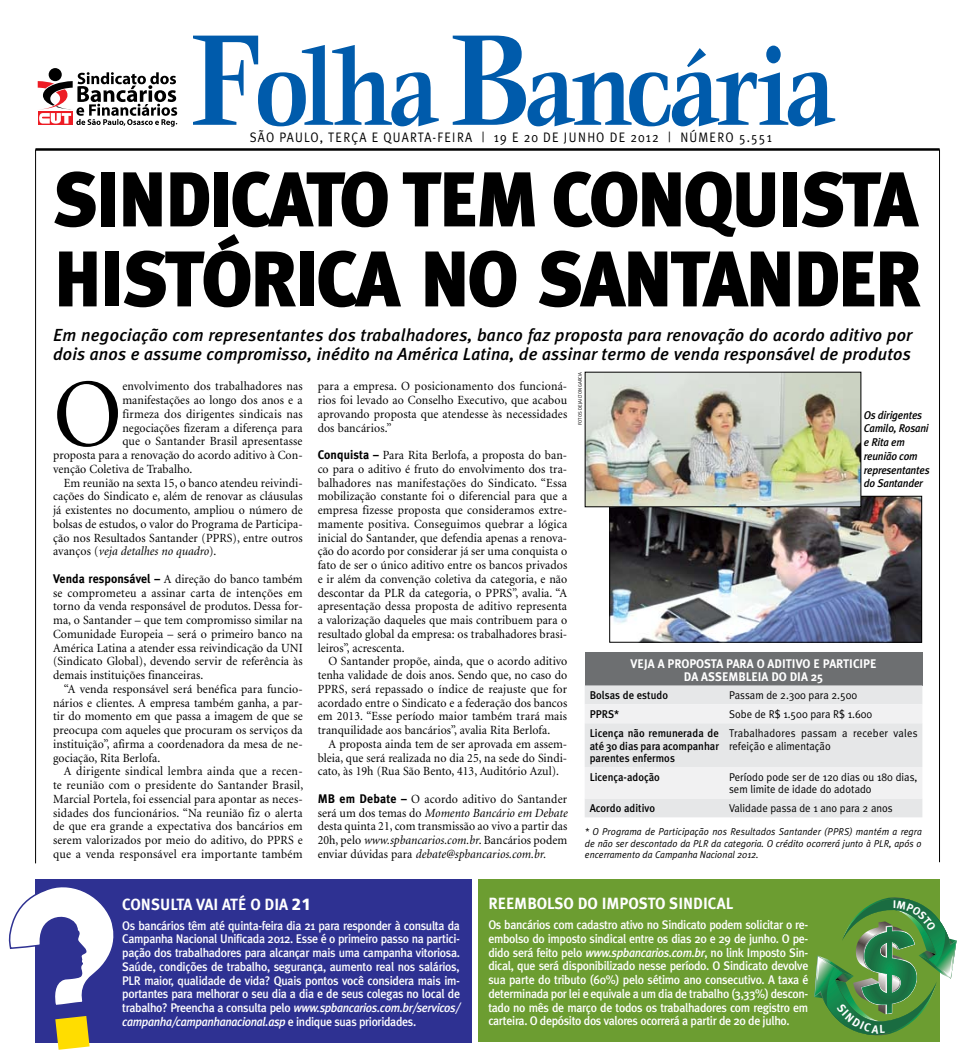
<style>
.page{position:relative;width:975px;height:1063px;background:#fff}
.page>*{position:absolute;margin:0;border:0;box-sizing:border-box;transform-origin:0 0}
.t1{font:700 142.5px "Veljovic";color:#005bab;scale:.81 1}
.t2{font:700 112.5px "Veljovic";letter-spacing:-.035em;color:#005bab;scale:.81 1}
.t3{font:97.12px "Minion";color:#000;scale:.95 1}
.t4{font:900 78.75px "Meta Plus";letter-spacing:-.04em;color:#000;scale:.95 1}
.t5{font:900 77.5px "Meta Plus";letter-spacing:-.04em;color:#000;scale:.95 1}
.t6{font:italic 500 17.5px/18.8px "Meta Plus";letter-spacing:.005em;color:#000}
.t7{font:700 16.25px "Meta Plus";color:#fff;scale:.95 1}
.t8{font:13.75px "Meta Plus Normal";letter-spacing:.09em;color:#000;scale:.9 1}
.t9{font:12.5px/13.8px "Minion";letter-spacing:.005em;color:#000;text-align:justify;scale:.95 1}
.t10{font:500 12.5px/13.8px "Meta Plus";letter-spacing:-.03em;color:#fff;text-align:justify;scale:.95 1}
.t11{font:700 12.5px/13.8px "Meta Plus";color:#fff;text-align:center;scale:.95 1}
.t12{font:italic 12.5px "Minion";letter-spacing:.005em;color:#000;scale:.95 1}
.t13{font:11.25px/12.5px "Meta Plus Normal";color:#000;scale:.95 1}
.t14{font:500 11.25px/12.5px "Meta Plus";color:#000;text-align:justify;scale:.95 1}
.t15{font:italic 500 11.25px/13.8px "Meta Plus";letter-spacing:-.02em;color:#000;scale:.95 1}
.t16{font:11.25px/12.5px "Meta Plus Normal";letter-spacing:.02em;color:#000;scale:.95 1}
.t17{font:italic 10px/11.2px "Meta Plus Normal";color:#000;text-align:justify;scale:.95 1}
.t18{font:5px "Meta Plus Normal";color:#000;scale:.95 1}
.s1{font-size:142.5px}
.s2{font-family:"Meta Plus";font-weight:700}
.s3{font-style:italic}
.s4{font-style:normal}
.s5{font-family:"Frutiger";font-weight:900}
</style>
<div class="page">
<hr style="left:35px;top:149px;width:1px;height:714px;background:#000">
<hr style="left:939px;top:149px;width:1px;height:713px;background:#000">
<div style="left:478px;top:880px;width:462px;height:162px;background:#6c9d31"></div>
<svg style="left:49px;top:68px;width:13px;height:13px"></svg>
<svg style="left:37px;top:72px;width:140px;height:55px"></svg>
<hr style="left:35px;top:148px;width:904px;height:3px;background:#000">
<img style="left:611px;top:498px;width:308px;height:142px">
<div style="left:609px;top:496px;width:312px;height:146px;border:1px solid #000"></div>
<div style="left:35px;top:880px;width:437px;height:163px;background:#2e3192"></div>
<svg style="left:9px;top:887px;width:105px;height:118px"></svg>
<svg style="left:55px;top:1016px;width:35px;height:34px"></svg>
<div style="left:584px;top:652px;width:338px;height:33px;background:#6d6f71"></div>
<div style="left:585px;top:685px;width:337px;height:132px;background:#e6e7e8"></div>
<svg style="left:585px;top:704px;width:337px;height:94px"></svg>
<img style="left:587px;top:374px;width:272px;height:131px">
<svg style="left:814px;top:898px;width:142px;height:137px"></svg>
<h1 class="t1" style="left:190px;top:3px;width:89px">F</h1>
<p class="t8" style="left:250px;top:130px;width:581px">São Paulo, terça e quarta-feirA | 19 e 20 de Junho de 2012 | número 5.551</p>
<h2 class="t2" style="left:255px;top:28px;width:716px">olha <span class="s1">B</span>ancária</h2>
<h3 class="t5" style="left:53px;top:154px;width:912px">SINDICATO TEM CONQUISTA</h3>
<h3 class="t4" style="left:53px;top:233px;width:915px">HISTÓRICA NO SANTANDER</h3>
<h3 class="t6" style="left:53px;top:326px;width:860px">Em negociação com representantes dos trabalhadores, banco faz proposta para renovação do acordo aditivo por dois anos e assume compromisso, inédito na América Latina, de assinar termo de venda responsável de produtos</h3>
<h3 class="t3" style="left:53px;top:367px;width:74px">O</h3>
<p class="t9" style="left:122px;top:380px;width:191px">envolvimento dos trabalhadores nas</p>
<p class="t18" style="left:577px;top:425px;width:57px;rotate:-90deg">fotos de jailton Garcia</p>
<p class="t9" style="left:318px;top:380px;width:264px">para a empresa. O posicionamento dos funcioná&shy;rios foi levado ao Conselho Executivo, que acabou aprovando proposta que atendesse às necessidades dos bancários.”</p>
<p class="t9" style="left:318px;top:449px;width:264px"><span class="s2">CONQUISTA –</span> Para Rita Berlofa, a proposta do ban&shy;co para o aditivo é fruto do envolvimento dos tra&shy;balhadores nas manifestações do Sindicato. “Essa mobilização constante foi o diferencial para que a empresa fizesse proposta que consideramos extre&shy;mamente positiva. Conseguimos quebrar a lógica inicial do Santander, que defendia apenas a renova&shy;ção do acordo por considerar já ser uma conquista o fato de ser o único aditivo entre os bancos privados e ir além da convenção coletiva da categoria, e não descontar da PLR da categoria, o PPRS”, avalia. “A apresentação dessa proposta de aditivo representa a valorização daqueles que mais contribuem para o resultado global da empresa: os trabalhadores brasi&shy;leiros”, acrescenta.</p>
<p class="t9" style="left:318px;top:655px;width:264px;text-indent:11px">O Santander propõe, ainda, que o acordo aditivo tenha validade de dois anos. Sendo que, no caso do PPRS, será repassado o índice de reajuste que for acordado entre o Sindicato e a federação dos bancos em 2013. “Esse período maior também trará mais tranquilidade aos bancários”, avalia Rita Berlofa.</p>
<p class="t9" style="left:318px;top:738px;width:264px;text-indent:11px">A proposta ainda tem de ser aprovada em assem&shy;bleia, que será realizada no dia 25, na sede do Sindi&shy;cato, às 19h (Rua São Bento, 413, Auditório Azul).</p>
<p class="t9" style="left:318px;top:793px;width:264px"><span class="s2">MB EM DEBATE –</span> O acordo aditivo do Santander será um dos temas do <span class="s3">Momento Bancário em Debate </span>desta quinta 21, com transmissão ao vivo a partir das 20h, pelo <span class="s3">www.spbancarios.com.br</span>. Bancários podem enviar dúvidas para <span class="s3">debate@spbancarios.com.br.</span></p>
<p class="t9" style="left:122px;top:394px;width:191px">manifestações ao longo dos anos e a</p>
<p class="t9" style="left:122px;top:408px;width:191px">firmeza dos dirigentes sindicais nas</p>
<p class="t9" style="left:122px;top:421px;width:191px">negociações fizeram a diferença para</p>
<p class="t9" style="left:122px;top:435px;width:191px">que o Santander Brasil apresentasse</p>
<p class="t9" style="left:53px;top:449px;width:264px">proposta para a renovação do acordo aditivo à Con-</p>
<p class="t9" style="left:53px;top:463px;width:148px">venção Coletiva de Trabalho.</p>
<p class="t9" style="left:64px;top:476px;width:253px">Em reunião na sexta 15, o banco atendeu reivindi-</p>
<p class="t9" style="left:53px;top:490px;width:264px">cações do Sindicato e, além de renovar as cláusulas</p>
<p class="t9" style="left:53px;top:504px;width:264px">já existentes no documento, ampliou o número de</p>
<p class="t9" style="left:53px;top:518px;width:264px">bolsas de estudos, o valor do Programa de Participa-</p>
<p class="t9" style="left:53px;top:531px;width:264px">ção nos Resultados Santander (PPRS), entre outros</p>
<p class="t12" style="left:53px;top:545px;width:173px"><span class="s4">avanços (</span>veja detalhes no quadro<span class="s4">).</span></p>
<p class="t9" style="left:53px;top:573px;width:264px"><span class="s2">VENDA RESPONSÁVEL –</span> A direção do banco também se comprometeu a assinar carta de intenções em torno da venda responsável de produtos. Dessa for&shy;ma, o Santander – que tem compromisso similar na Comunidade Europeia – será o primeiro banco na América Latina a atender essa reivindicação da UNI (Sindicato Global), devendo servir de referência às demais instituições financeiras.</p>
<p class="t9" style="left:53px;top:683px;width:264px;text-indent:11px">“A venda responsável será benéfica para funcio&shy;nários e clientes. A empresa também ganha, a par&shy;tir do momento em que passa a imagem de que se preocupa com aqueles que procuram os serviços da instituição”, afirma a coordenadora da mesa de ne&shy;gociação, Rita Berlofa.</p>
<p class="t9" style="left:53px;top:765px;width:265px;text-indent:11px">A dirigente sindical lembra ainda que a recen&shy;te reunião com o presidente do Santander Brasil, Marcial Portela, foi essencial para apontar as neces&shy;sidades dos funcionários. “Na reunião fiz o alerta de que era grande a expectativa dos bancários em serem valorizados por meio do aditivo, do PPRS e que a venda responsável era importante também</p>
<p class="t15" style="left:863px;top:408px;width:71px">Os dirigentes<br>Camilo, Rosani e Rita em reunião com representantes do Santander</p>
<p class="t11" style="left:630px;top:656px;width:260px">VEJA A PROPOSTA PARA O ADITIVO E PARTICIPE<br>DA ASSEMB LEIA DO DIA 25</p>
<p class="t14" style="left:589px;top:689px;width:84px">Bolsas de estudo</p>
<p class="t13" style="left:729px;top:689px;width:136px">Passam de 2.300 para 2.500</p>
<p class="t14" style="left:589px;top:708px;width:33px">PPRS*</p>
<p class="t13" style="left:729px;top:708px;width:152px">Sobe de R$ 1.500 para R$ 1.600</p>
<p class="t14" style="left:589px;top:727px;width:138px">Licença não remunerada de até 30 dias para acompanhar parentes enfermos</p>
<p class="t16" style="left:729px;top:727px;width:200px">Trabalhadores passam a receber vales refeição e alimentação</p>
<p class="t14" style="left:589px;top:771px;width:75px">Licença-adoção</p>
<p class="t13" style="left:729px;top:771px;width:200px">Período pode ser de 120 dias ou 180 dias, sem limite de idade do adotado</p>
<p class="t14" style="left:589px;top:802px;width:70px">Acordo aditivo</p>
<p class="t13" style="left:729px;top:802px;width:174px">Validade passa de 1 ano para 2 anos</p>
<p class="t17" style="left:585px;top:826px;width:356px">* O Programa de Participação nos Resultados Santander (PPRS) mantém a regra de não ser descontado da PLR da categoria. O crédito ocorrerá junto à PLR, após o encerramento da Campanha Nacional 2012.</p>
<h3 class="t7" style="left:122px;top:895px;width:200px">CONSULTA VAI ATÉ O DIA <span class="s5">21</span></h3>
<p class="t10" style="left:122px;top:918px;width:357px">Os bancários têm até quinta-feira dia 21 para responder à consulta da Campanha Nacional Unificada 2012. Esse é o primeiro passo na partici&shy;pação dos trabalhadores para alcançar mais uma campanha vitoriosa.<br>Saúde, condições de trabalho, segurança, aumento real nos salários, PLR maior, qualidade de vida? Quais pontos você considera mais im&shy;portantes para melhorar o seu dia a dia e de seus colegas no local de trabalho? Preencha a consulta pelo <span class="s3">www.spbancarios.com.br/servicos/ campanha/campanhanacional.asp</span> e indique suas prioridades.</p>
<h3 class="t7" style="left:488px;top:894px;width:259px">REEMBOLSO DO IMPOSTO SINDICAL</h3>
<p class="t10" style="left:488px;top:918px;width:338px">Os bancários com cadastro ativo no Sindicato podem solicitar o re&shy;embolso do imposto sindical entre os dias 20 e 29 de junho. O pe&shy;dido será feito pelo <span class="s3">www.spbancarios.com.br</span>, no link Imposto Sin&shy;dical, que será disponibilizado nesse período. O Sindicato devolve sua parte do tributo (60%) pelo sétimo ano consecutivo. A taxa é determinada por lei e equivale a um dia de trabalho (3,33%) descon&shy;tado no mês de março de todos os trabalhadores com registro em carteira. O depósito dos valores ocorrerá a partir de 20 de julho.</p>
</div>
